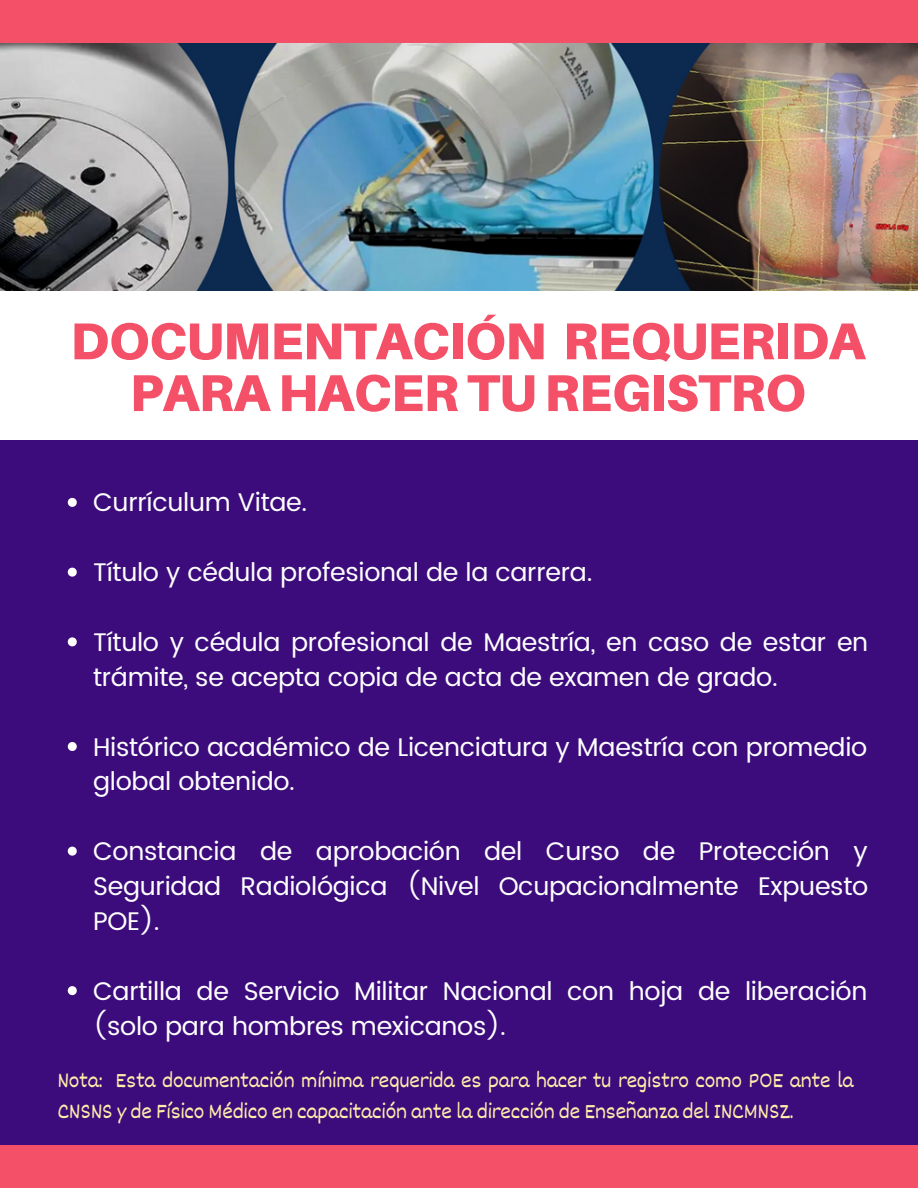
<style>
.page{position:relative;width:918px;height:1188px;background:#3c0c7c}
.page>*{position:absolute;margin:0;border:0;box-sizing:border-box;transform-origin:0 0}
.t1{font:900 51.9px/51.8px "Aileron";letter-spacing:-.01em;color:#f45068;text-align:center}
.t2{font:25.5px/34.8px "Poppins";letter-spacing:-.01em;color:#fff}
.t3{font:22.5px/30.3px "Dekko";letter-spacing:-.01em;color:#feedaa}
</style>
<div class="page">
<img style="left:0;top:43px;width:918px;height:249px">
<div style="left:0;top:292px;width:918px;height:148px;background:#fff"></div>
<div style="left:0;top:0;width:918px;height:43px;background:#f45068"></div>
<div style="left:0;top:1145px;width:918px;height:43px;background:#f45068"></div>
<svg style="left:68px;top:498px;width:9px;height:9px"></svg>
<svg style="left:68px;top:568px;width:9px;height:9px"></svg>
<svg style="left:68px;top:637px;width:9px;height:9px"></svg>
<svg style="left:68px;top:742px;width:9px;height:9px"></svg>
<svg style="left:68px;top:847px;width:9px;height:9px"></svg>
<svg style="left:68px;top:986px;width:9px;height:9px"></svg>
<h1 class="t1" style="left:70px;top:314px;width:796px">DOCUMENTACIÓN REQUERIDA<br>PARA HACER TU REGISTRO</h1>
<p class="t2" style="left:93px;top:485px;width:216px">Currículum Vitae.</p>
<p class="t2" style="left:93px;top:555px;width:501px">Título y cédula profesional de la carrera.</p>
<p class="t2" style="left:93px;top:625px;width:777px">Título y cédula profesional de Maestría, en caso de estar en trámite, se acepta copia de acta de examen de grado.</p>
<p class="t2" style="left:93px;top:729px;width:776px">Histórico académico de Licenciatura y Maestría con promedio global obtenido.</p>
<p class="t2" style="left:93px;top:834px;width:777px;text-align:justify">Constancia de aprobación del Curso de Protección y Seguridad Radiológica (Nivel Ocupacionalmente Expuesto POE).</p>
<p class="t2" style="left:93px;top:973px;width:776px">Cartilla de Servicio Militar Nacional con hoja de liberación (solo para hombres mexicanos).</p>
<p class="t3" style="left:57px;top:1064px;width:798px">Nota: Esta documentación mínima requerida es para hacer tu registro como POE ante la<br>CNSNS y de Físico Médico en capacitación ante la dirección de Enseñanza del INCMNSZ.</p>
</div>
